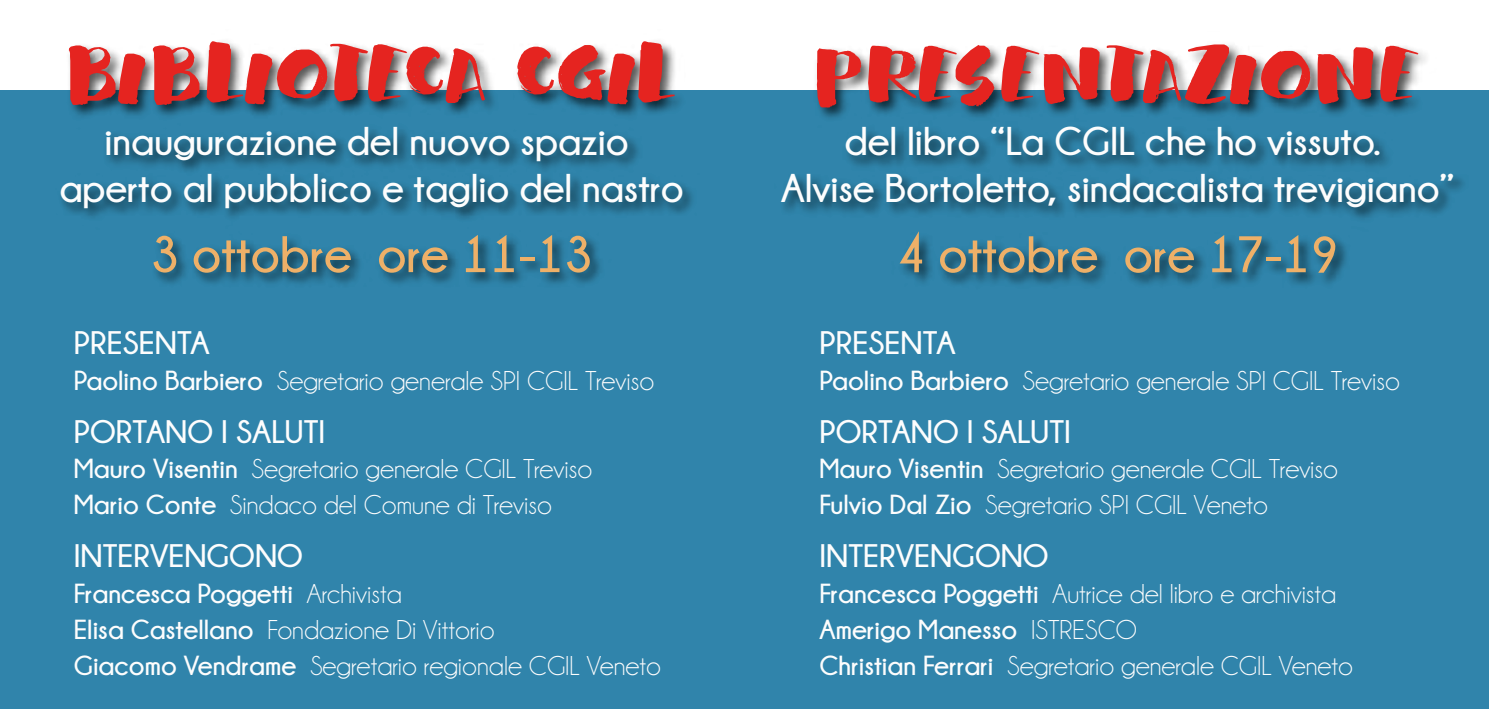
<style>
.page{position:relative;width:1489px;height:709px;background:#fff}
.page>*{position:absolute;margin:0;border:0;box-sizing:border-box;transform-origin:0 0}
.t1{font:71.5px "DK Garden Bed";letter-spacing:-.065em;color:#e52420}
.t2{font:70px "DK Garden Bed";letter-spacing:-.04em;color:#e52420}
.t3{font:700 51.25px "Champagne&Limousines";color:#eeb068}
.t4{font:700 40px/47px "Champagne&Limousines";color:#fdfdfd;text-align:center}
.t5{font:700 32.5px "Champagne&Limousines";color:#fdfdfd}
.t6{font:27.5px/35.8px "Champagne&Limousines";color:#fdfdfd}
.s1{font-weight:700}
</style>
<div class="page">
<div style="left:0;top:91px;width:1488px;height:618px;background:#3084ab"></div>
<img style="left:53px;top:42px;width:648px;height:242px">
<img style="left:774px;top:45px;width:697px;height:240px">
<h1 class="t1" style="left:65px;top:32px;width:614px">BIBLIOTECA CGIL</h1>
<h3 class="t4" style="left:59px;top:117px;width:626px">inaugurazione del nuovo spazio aperto al pubblico e taglio del nastro</h3>
<h3 class="t3" style="left:151px;top:226px;width:443px">3 ottobre ore 11-13</h3>
<p class="t5" style="left:74px;top:325px;width:137px">PRESENTA</p>
<p class="t6" style="left:74px;top:363px;width:582px"><span class="s1">Paolino Barbiero</span> Segretario generale SPI CGIL Treviso</p>
<p class="t5" style="left:74px;top:413px;width:253px">PORTANO I SALUTI</p>
<p class="t6" style="left:74px;top:451px;width:520px"><span class="s1">Mauro Visentin</span> Segretario generale CGIL Treviso<br><span class="s1">Mario Conte</span> Sindaco del Comune di Treviso</p>
<p class="t5" style="left:74px;top:538px;width:231px">INTERVENGONO</p>
<p class="t6" style="left:74px;top:576px;width:589px"><span class="s1">Francesca Poggetti</span> Archivista<br><span class="s1">Elisa Castellano</span> Fondazione Di Vittorio<br><span class="s1">Giacomo Vendrame</span> Segretario regionale CGIL Veneto</p>
<h2 class="t2" style="left:813px;top:34px;width:610px">PRESENTAZIONE</h2>
<h3 class="t4" style="left:781px;top:117px;width:674px">del libro “La CGIL che ho vissuto.<br>Alvise Bortoletto, sindacalista trevigiano”</h3>
<h3 class="t3" style="left:896px;top:226px;width:444px">4 ottobre ore 17-19</h3>
<p class="t5" style="left:819px;top:325px;width:137px">PRESENTA</p>
<p class="t6" style="left:819px;top:363px;width:582px"><span class="s1">Paolino Barbiero</span> Segretario generale SPI CGIL Treviso</p>
<p class="t5" style="left:819px;top:413px;width:253px">PORTANO I SALUTI</p>
<p class="t6" style="left:819px;top:451px;width:520px"><span class="s1">Mauro Visentin</span> Segretario generale CGIL Treviso<br><span class="s1">Fulvio Dal Zio</span> Segretario SPI CGIL Veneto</p>
<p class="t5" style="left:819px;top:538px;width:231px">INTERVENGONO</p>
<p class="t6" style="left:819px;top:576px;width:535px"><span class="s1">Francesca Poggetti</span> Autrice del libro e archivista<br><span class="s1">Amerigo Manesso</span> ISTRESCO<br><span class="s1">Christian Ferrari</span> Segretario generale CGIL Veneto</p>
</div>
